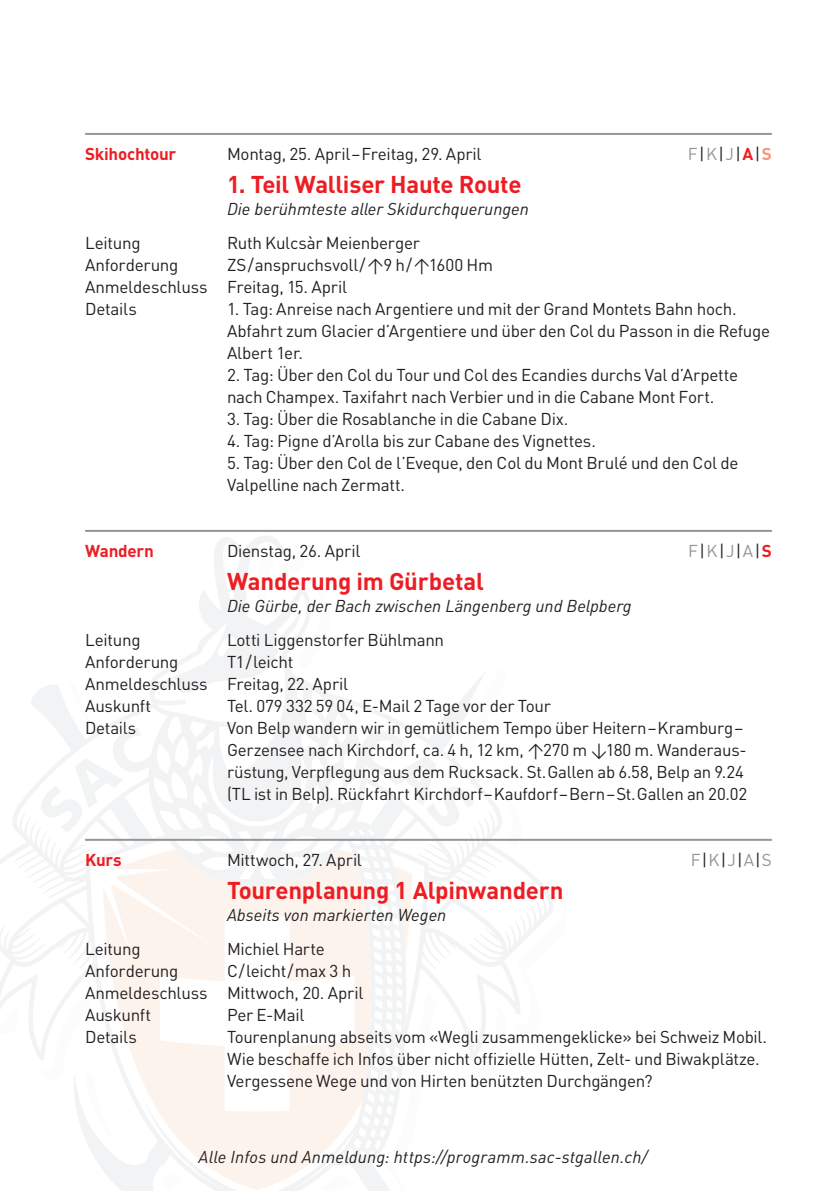
<style>
.page{position:relative;width:840px;height:1191px;background:#fff}
.page>*{position:absolute;margin:0;border:0;box-sizing:border-box;transform-origin:0 0}
.t1{font:700 24px "DINOT";letter-spacing:-.01em;color:#ee1d23}
.t2{font:17px/22px "DINOT";letter-spacing:-.015em;color:#231f20}
.t3{font:italic 17px "DINOT";color:#231f20}
.t4{font:700 17px "DINOT";letter-spacing:-.015em;color:#ee1d23}
.t5{font:17px "DINOT";color:#939598}
.s1{color:#939598}
.s2{font-weight:700;color:#ee1d23}
.s3{font-weight:700;color:#f6977a}
.s4{color:#231f20}
</style>
<div class="page">
<svg style="left:0;top:536px;width:556px;height:655px"></svg>
<svg style="left:38px;top:758px;width:85px;height:74px"></svg>
<svg style="left:388px;top:756px;width:86px;height:70px"></svg>
<hr style="left:85px;top:133px;width:686px;height:2px;background:#939598">
<hr style="left:85px;top:530px;width:686px;height:2px;background:#939598">
<hr style="left:85px;top:839px;width:686px;height:2px;background:#939598">
<p class="t4" style="left:85px;top:142px;width:93px">Skihochtour</p>
<p class="t2" style="left:227px;top:142px;width:256px">Montag, 25. April – Freitag, 29. April</p>
<p class="t2" style="left:687px;top:142px;width:86px"><span class="s1">F</span> | <span class="s1">K</span> | <span class="s1">J</span> | <span class="s2">A</span>| <span class="s3">S</span></p>
<h1 class="t1" style="left:227px;top:168px;width:296px">1. Teil Walliser Haute Route</h1>
<p class="t3" style="left:227px;top:197px;width:303px">Die berühmteste aller Skidurchquerungen</p>
<p class="t2" style="left:85px;top:231px;width:57px">Leitung</p>
<p class="t2" style="left:227px;top:231px;width:194px">Ruth Kulcsàr Meienberger</p>
<p class="t2" style="left:85px;top:253px;width:95px">Anforderung</p>
<p class="t2" style="left:85px;top:253px;width:409px;text-indent:142px">ZS / anspruchsvoll / ↑9 h / ↑1600 Hm<br>Anmeldeschluss Freitag, 15. April<br>Details</p>
<p class="t2" style="left:227px;top:297px;width:544px">1. Tag: Anreise nach Argentiere und mit der Grand Montets Bahn hoch.<br>Abfahrt zum Glacier d’Argentiere und über den Col du Passon in die Refuge<br>Albert 1er.</p>
<p class="t2" style="left:227px;top:363px;width:512px">2. Tag: Über den Col du Tour und Col des Ecandies durchs Val d’Arpette nach Champex. Taxifahrt nach Verbier und in die Cabane Mont Fort.</p>
<p class="t2" style="left:227px;top:407px;width:343px">3. Tag: Über die Rosablanche in die Cabane Dix.</p>
<p class="t2" style="left:227px;top:429px;width:370px">4. Tag: Pigne d’Arolla bis zur Cabane des Vignettes.</p>
<p class="t2" style="left:227px;top:451px;width:512px">5. Tag: Über den Col de l’Eveque, den Col du Mont Brulé und den Col de<br>Valpelline nach Zermatt.</p>
<p class="t4" style="left:85px;top:539px;width:70px">Wandern</p>
<p class="t2" style="left:227px;top:539px;width:135px">Dienstag, 26. April</p>
<p class="t5" style="left:687px;top:539px;width:85px">F <span class="s4">|</span> K <span class="s4">|</span> J <span class="s4">|</span> A <span class="s4">|</span> <span class="s2">S</span></p>
<h1 class="t1" style="left:227px;top:564px;width:258px">Wanderung im Gürbetal</h1>
<p class="t3" style="left:227px;top:594px;width:406px">Die Gürbe, der Bach zwischen Längenberg und Belpberg</p>
<p class="t2" style="left:85px;top:628px;width:57px">Leitung</p>
<p class="t2" style="left:227px;top:628px;width:218px">Lotti Liggenstorfer Bühlmann</p>
<p class="t2" style="left:85px;top:650px;width:95px">Anforderung</p>
<p class="t2" style="left:85px;top:650px;width:264px;text-indent:142px">T1 / leicht<br>Anmeldeschluss Freitag, 22. April<br>Auskunft</p>
<p class="t2" style="left:227px;top:694px;width:325px">Tel. 079 332 59 04, E-Mail 2 Tage vor der Tour</p>
<p class="t2" style="left:85px;top:716px;width:53px">Details</p>
<p class="t2" style="left:227px;top:716px;width:521px">Von Belp wandern wir in gemütlichem Tempo über Heitern – Kramburg – Gerzensee nach Kirchdorf, ca. 4 h, 12 km, ↑270 m ↓180 m. Wanderaus&shy;rüstung, Verpflegung aus dem Rucksack. St. Gallen ab 6.58, Belp an 9.24 (TL ist in Belp). Rückfahrt Kirchdorf – Kaufdorf – Bern – St. Gallen an 20.02</p>
<p class="t4" style="left:85px;top:848px;width:38px">Kurs</p>
<p class="t2" style="left:227px;top:848px;width:136px">Mittwoch, 27. April</p>
<p class="t5" style="left:690px;top:848px;width:82px">F <span class="s4">|</span> K <span class="s4">|</span> J <span class="s4">|</span> A <span class="s4">|</span> S</p>
<h1 class="t1" style="left:227px;top:873px;width:338px">Tourenplanung 1 Alpinwandern</h1>
<p class="t3" style="left:227px;top:903px;width:221px">Abseits von markierten Wegen</p>
<p class="t2" style="left:85px;top:936px;width:57px">Leitung</p>
<p class="t2" style="left:227px;top:936px;width:99px">Michiel Harte</p>
<p class="t2" style="left:85px;top:958px;width:95px">Anforderung</p>
<p class="t2" style="left:85px;top:958px;width:279px;text-indent:142px">C / leicht / max 3 h<br>Anmeldeschluss Mittwoch, 20. April<br>Auskunft</p>
<p class="t2" style="left:227px;top:1002px;width:79px">Per E-Mail</p>
<p class="t2" style="left:85px;top:1024px;width:53px">Details</p>
<p class="t2" style="left:227px;top:1024px;width:541px">Tourenplanung abseits vom «Wegli zusammengeklicke» bei Schweiz Mobil.<br>Wie beschaffe ich Infos über nicht offizielle Hütten, Zelt- und Biwakplätze.<br>Vergessene Wege und von Hirten benützten Durchgängen?</p>
<p class="t3" style="left:198px;top:1145px;width:450px">Alle Infos und Anmeldung: https://programm.sac-stgallen.ch/</p>
</div>
